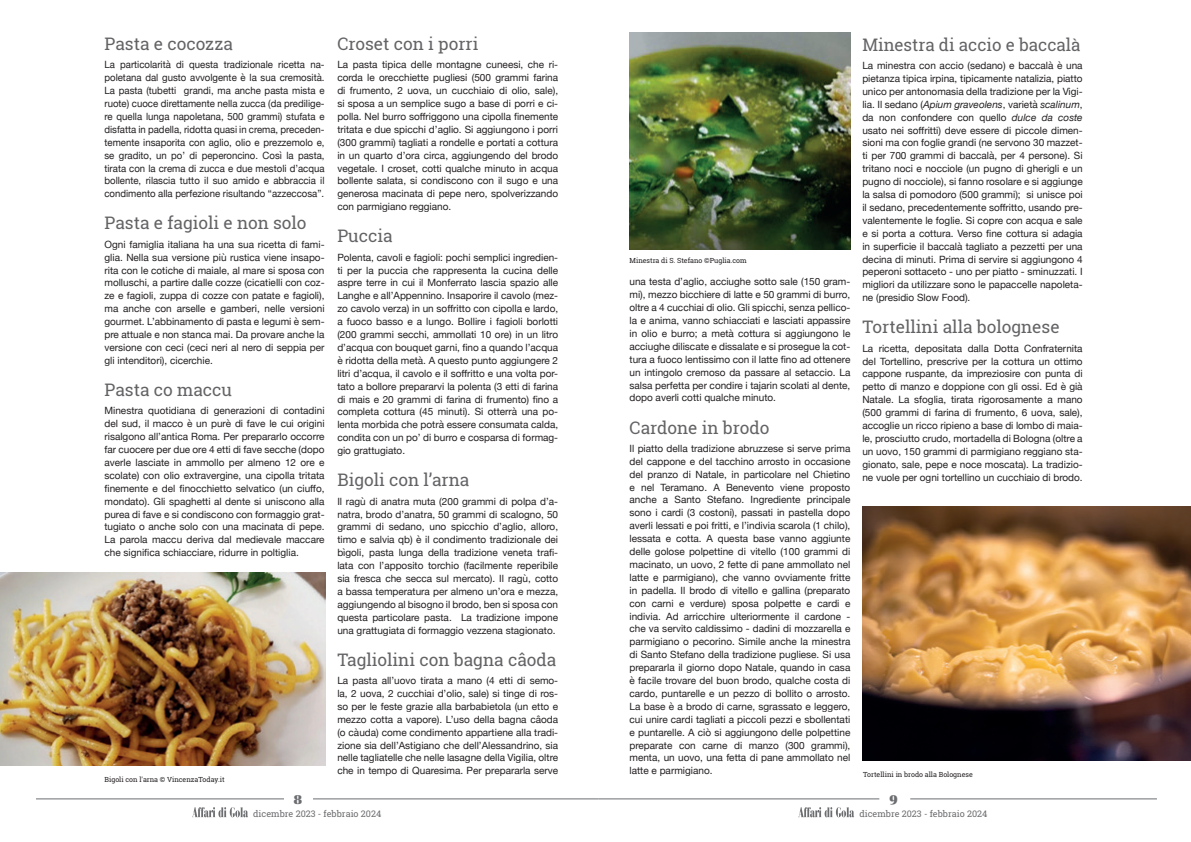
<style>
.page{position:relative;width:1191px;height:842px;background:#fff}
.page>*{position:absolute;margin:0;border:0;box-sizing:border-box;transform-origin:0 0}
.t1{font:17.3px "Roboto Slab";color:#636366}
.t2{font:14px "Utopia Std Black Headline";color:#6c6d70}
.t3{font:10px/12.9px "Helvetica Neue";color:#231f20;text-align:justify}
.t4{font:10px/12.9px "Helvetica Neue";color:#231f20;text-align:justify;scale:.96 1}
.t5{font:9px "Roboto Slab";color:#6c6d70}
.t6{font:7px "Roboto Slab";color:#231f20}
.s1{font-style:italic}
</style>
<div class="page">
<hr style="left:36px;top:798px;width:562px;height:1px;background:#6c6d70">
<hr style="left:910px;top:798px;width:247px;height:1px;background:#6c6d70">
<div style="left:284px;top:794px;width:28px;height:15px;background:#fff"></div>
<svg style="left:192px;top:807px;width:56px;height:10px"></svg>
<svg style="left:798px;top:807px;width:56px;height:10px"></svg>
<hr style="left:598px;top:798px;width:281px;height:1px;background:#6c6d70">
<img style="left:0;top:573px;width:325px;height:192px">
<img style="left:862px;top:506px;width:329px;height:255px">
<img style="left:629px;top:33px;width:221px;height:216px">
<h1 class="t1" style="left:104px;top:32px;width:130px">Pasta e cocozza</h1>
<p class="t4" style="left:104px;top:59px;width:231px">La particolarità di questa tradizionale ricetta na&shy;poletana dal gusto avvolgente è la sua cremosità.<br>La pasta (tubetti grandi, ma anche pasta mista e ruote) cuoce direttamente nella zucca (da predilige&shy;re quella lunga napoletana, 500 grammi) stufata e disfatta in padella, ridotta quasi in crema, preceden&shy;temente insaporita con aglio, olio e prezzemolo e, se gradito, un po’ di peperoncino. Così la pasta, tirata con la crema di zucca e due mestoli d’acqua bollente, rilascia tutto il suo amido e abbraccia il condimento alla perfezione risultando “azzeccosa”.</p>
<h1 class="t1" style="left:104px;top:211px;width:203px">Pasta e fagioli e non solo</h1>
<p class="t3" style="left:104px;top:238px;width:222px">Ogni famiglia italiana ha una sua ricetta di fami&shy;glia. Nella sua versione più rustica viene insapo&shy;rita con le cotiche di maiale, al mare si sposa con molluschi, a partire dalle cozze (cicatielli con coz&shy;ze e fagioli, zuppa di cozze con patate e fagioli), ma anche con arselle e gamberi, nelle versioni gourmet. L’abbinamento di pasta e legumi è sem&shy;pre attuale e non stanca mai. Da provare anche la versione con ceci (ceci neri al nero di seppia per gli intenditori), cicerchie.</p>
<h1 class="t1" style="left:104px;top:378px;width:129px">Pasta co maccu</h1>
<p class="t3" style="left:104px;top:405px;width:222px">Minestra quotidiana di generazioni di contadini del sud, il macco è un purè di fave le cui origini risalgono all’antica Roma. Per prepararlo occorre far cuocere per due ore 4 etti di fave secche (dopo averle lasciate in ammollo per almeno 12 ore e scolate) con olio extravergine, una cipolla tritata finemente e del finocchietto selvatico (un ciuffo, mondato). Gli spaghetti al dente si uniscono alla purea di fave e si condiscono con formaggio grat&shy;tugiato o anche solo con una macinata di pepe.<br>La parola maccu deriva dal medievale maccare che significa schiacciare, ridurre in poltiglia.</p>
<p class="t6" style="left:104px;top:774px;width:122px">Bigoli con l'arna © VincenzaToday.it</p>
<h1 class="t1" style="left:337px;top:32px;width:142px">Croset con i porri</h1>
<p class="t3" style="left:337px;top:59px;width:222px">La pasta tipica delle montagne cuneesi, che ri&shy;corda le orecchiette pugliesi (500 grammi farina di frumento, 2 uova, un cucchiaio di olio, sale), si sposa a un semplice sugo a base di porri e ci&shy;polla. Nel burro soffriggono una cipolla finemente tritata e due spicchi d’aglio. Si aggiungono i porri (300 grammi) tagliati a rondelle e portati a cottura in un quarto d’ora circa, aggiungendo del brodo vegetale. I croset, cotti qualche minuto in acqua bollente salata, si condiscono con il sugo e una generosa macinata di pepe nero, spolverizzando con parmigiano reggiano.</p>
<h1 class="t1" style="left:337px;top:224px;width:57px">Puccia</h1>
<p class="t3" style="left:337px;top:251px;width:222px">Polenta, cavoli e fagioli: pochi semplici ingredien&shy;ti per la puccia che rappresenta la cucina delle aspre terre in cui il Monferrato lascia spazio alle Langhe e all’Appennino. Insaporire il cavolo (mez&shy;zo cavolo verza) in un soffritto con cipolla e lardo, a fuoco basso e a lungo. Bollire i fagioli borlotti (200 grammi secchi, ammollati 10 ore) in un litro d’acqua con bouquet garni, fino a quando l’acqua è ridotta della metà. A questo punto aggiungere 2 litri d’acqua, il cavolo e il soffritto e una volta por&shy;tato a bollore prepararvi la polenta (3 etti di farina di mais e 20 grammi di farina di frumento) fino a completa cottura (45 minuti). Si otterrà una po&shy;lenta morbida che potrà essere consumata calda, condita con un po’ di burro e cosparsa di formag&shy;gio grattugiato.</p>
<h1 class="t1" style="left:337px;top:468px;width:133px">Bigoli con l’arna</h1>
<p class="t3" style="left:337px;top:495px;width:222px">Il ragù di anatra muta (200 grammi di polpa d’a&shy;natra, brodo d’anatra, 50 grammi di scalogno, 50 grammi di sedano, uno spicchio d’aglio, alloro, timo e salvia qb) è il condimento tradizionale dei bìgoli, pasta lunga della tradizione veneta trafi&shy;lata con l’apposito torchio (facilmente reperibile sia fresca che secca sul mercato). Il ragù, cotto a bassa temperatura per almeno un’ora e mezza, aggiungendo al bisogno il brodo, ben si sposa con questa particolare pasta. La tradizione impone una grattugiata di formaggio vezzena stagionato.</p>
<h1 class="t1" style="left:337px;top:648px;width:220px">Tagliolini con bagna câoda</h1>
<p class="t3" style="left:337px;top:675px;width:222px">La pasta all’uovo tirata a mano (4 etti di semo&shy;la, 2 uova, 2 cucchiai d’olio, sale) si tinge di ros&shy;so per le feste grazie alla barbabietola (un etto e mezzo cotta a vapore). L’uso della bagna câoda (o càuda) come condimento appartiene alla tradi&shy;zione sia dell’Astigiano che dell’Alessandrino, sia nelle tagliatelle che nelle lasagne della Vigilia, oltre che in tempo di Quaresima. Per prepararla serve</p>
<h2 class="t2" style="left:294px;top:792px;width:10px">8</h2>
<p class="t5" style="left:253px;top:808px;width:129px">dicembre 2023 - febbraio 2024</p>
<p class="t6" style="left:629px;top:256px;width:119px">Minestra di S. Stefano ©Puglia.com</p>
<p class="t3" style="left:629px;top:276px;width:222px">una testa d’aglio, acciughe sotto sale (150 gram&shy;mi), mezzo bicchiere di latte e 50 grammi di burro, oltre a 4 cucchiai di olio. Gli spicchi, senza pellico&shy;la e anima, vanno schiacciati e lasciati appassire in olio e burro; a metà cottura si aggiungono le acciughe diliscate e dissalate e si prosegue la cot&shy;tura a fuoco lentissimo con il latte fino ad ottenere un intingolo cremoso da passare al setaccio. La salsa perfetta per condire i tajarin scolati al dente, dopo averli cotti qualche minuto.</p>
<h1 class="t1" style="left:629px;top:415px;width:142px">Cardone in brodo</h1>
<p class="t3" style="left:629px;top:442px;width:222px">Il piatto della tradizione abruzzese si serve prima del cappone e del tacchino arrosto in occasione del pranzo di Natale, in particolare nel Chietino e nel Teramano. A Benevento viene proposto anche a Santo Stefano. Ingrediente principale sono i cardi (3 costoni), passati in pastella dopo averli lessati e poi fritti, e l’indivia scarola (1 chilo), lessata e cotta. A questa base vanno aggiunte delle golose polpettine di vitello (100 grammi di macinato, un uovo, 2 fette di pane ammollato nel latte e parmigiano), che vanno ovviamente fritte in padella. Il brodo di vitello e gallina (preparato con carni e verdure) sposa polpette e cardi e indivia. Ad arricchire ulteriormente il cardone - che va servito caldissimo - dadini di mozzarella e parmigiano o pecorino. Simile anche la minestra di Santo Stefano della tradizione pugliese. Si usa prepararla il giorno dopo Natale, quando in casa è facile trovare del buon brodo, qualche costa di cardo, puntarelle e un pezzo di bollito o arrosto.<br>La base è a brodo di carne, sgrassato e leggero, cui unire cardi tagliati a piccoli pezzi e sbollentati e puntarelle. A ciò si aggiungono delle polpettine preparate con carne di manzo (300 grammi), menta, un uovo, una fetta di pane ammollato nel latte e parmigiano.</p>
<h1 class="t1" style="left:862px;top:33px;width:219px">Minestra di accio e baccalà</h1>
<p class="t3" style="left:862px;top:60px;width:222px">La minestra con accio (sedano) e baccalà è una pietanza tipica irpina, tipicamente natalizia, piatto unico per antonomasia della tradizione per la Vigi&shy;lia. Il sedano (<span class="s1">Apium graveolens</span>, varietà <span class="s1">scalinum</span>, da non confondere con quello <span class="s1">dulce da coste </span>usato nei soffritti) deve essere di piccole dimen&shy;sioni ma con foglie grandi (ne servono 30 mazzet&shy;ti per 700 grammi di baccalà, per 4 persone). Si tritano noci e nocciole (un pugno di gherigli e un pugno di nocciole), si fanno rosolare e si aggiunge la salsa di pomodoro (500 grammi); si unisce poi il sedano, precedentemente soffritto, usando pre&shy;valentemente le foglie. Si copre con acqua e sale e si porta a cottura. Verso fine cottura si adagia in superficie il baccalà tagliato a pezzetti per una decina di minuti. Prima di servire si aggiungono 4 peperoni sottaceto - uno per piatto - sminuzzati. I migliori da utilizzare sono le papaccelle napoleta&shy;ne (presidio Slow Food).</p>
<h1 class="t1" style="left:862px;top:315px;width:199px">Tortellini alla bolognese</h1>
<p class="t3" style="left:862px;top:342px;width:222px">La ricetta, depositata dalla Dotta Confraternita del Tortellino, prescrive per la cottura un ottimo cappone ruspante, da impreziosire con punta di petto di manzo e doppione con gli ossi. Ed è già Natale. La sfoglia, tirata rigorosamente a mano (500 grammi di farina di frumento, 6 uova, sale), accoglie un ricco ripieno a base di lombo di maia&shy;le, prosciutto crudo, mortadella di Bologna (oltre a un uovo, 150 grammi di parmigiano reggiano sta&shy;gionato, sale, pepe e noce moscata). La tradizio&shy;ne vuole per ogni tortellino un cucchiaio di brodo.</p>
<p class="t6" style="left:863px;top:769px;width:111px">Tortellini in brodo alla Bolognese</p>
<h2 class="t2" style="left:889px;top:792px;width:10px">9</h2>
<p class="t5" style="left:859px;top:808px;width:129px">dicembre 2023 - febbraio 2024</p>
</div>
